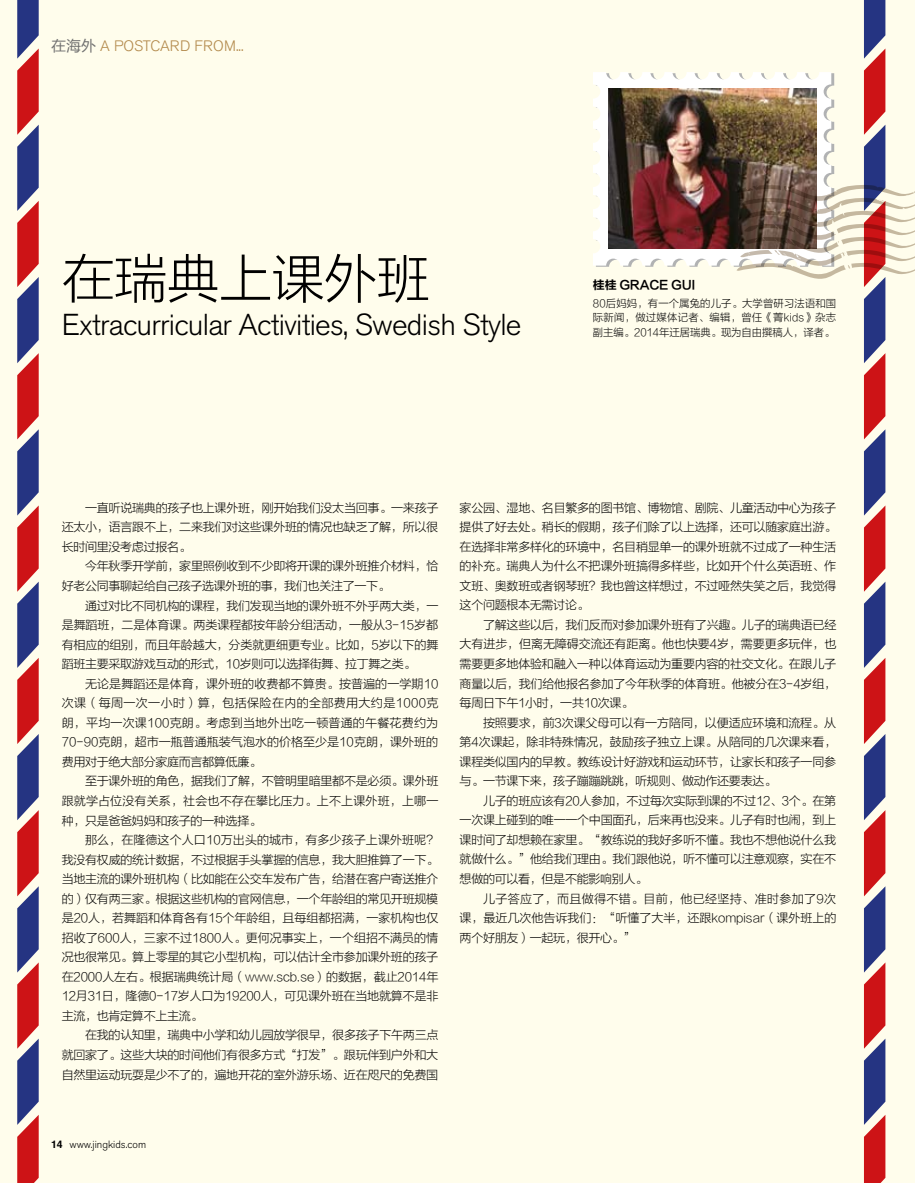
<style>
.page{position:relative;width:915px;height:1183px;background:#fff}
.page>*{position:absolute;margin:0;border:0;box-sizing:border-box;transform-origin:0 0}
.t1{font:52.5px "FZLTXHK GBK1 0";color:#000}
.t2{font:300 30px "Akzidenz Grotesk BE";letter-spacing:-.025em;color:#000}
.t3{font:300 15px "Akzidenz Grotesk BE";letter-spacing:.01em;color:#b38a4c}
.t4{font:12px/19.5px "FZLTXHK GBK1 0";letter-spacing:-.02em;color:#000;text-align:justify}
.t5{font:12px "FZLTCHK GBK1 0";letter-spacing:-.025em;color:#000}
.t6{font:10.5px/14.2px "FZLTXHK GBK1 0";letter-spacing:.015em;color:#000;text-align:justify}
.t7{font:300 10.5px "Akzidenz Grotesk BE";color:#000}
.s1{font-family:"FZLTHJW GB1 0";font-weight:400;color:#6f6f6f}
.s2{font-family:"Helvetica";font-weight:700}
</style>
<div class="page">
<div style="left:0;top:0;width:914px;height:1182px;background:#fffdec"></div>
<svg style="left:17px;top:0;width:22px;height:1182px;background:#914a67"></svg>
<svg style="left:593px;top:72px;width:143px;height:193px;fill:#fff"></svg>
<img style="left:608px;top:89px;width:128px;height:160px">
<svg style="left:736px;top:0;width:178px;height:1182px"></svg>
<p class="t3" style="left:51px;top:37px;width:194px"><span class="s1">在海外</span> A Postcard From...</p>
<h1 class="t1" style="left:62px;top:250px;width:369px">在瑞典上课外班</h1>
<h2 class="t2" style="left:62px;top:307px;width:461px">Extracurricular Activities, Swedish Style</h2>
<p class="t5" style="left:592px;top:278px;width:104px">桂桂 GRACE GUI</p>
<p class="t6" style="left:592px;top:296px;width:245px">80后妈妈，有一个属兔的儿子。大学曾研习法语和国际新闻，做过媒体记者、编辑，曾任《菁kids》杂志副主编。2014年迁居瑞典。现为自由撰稿人，译者。</p>
<p class="t4" style="left:62px;top:498px;width:378px;text-indent:23px">一直听说瑞典的孩子也上课外班，刚开始我们没太当回事。一来孩子还太小，语言跟不上，二来我们对这些课外班的情况也缺乏了解，所以很长时间里没考虑过报名。</p>
<p class="t4" style="left:62px;top:556px;width:378px;text-indent:23px">今年秋季开学前，家里照例收到不少即将开课的课外班推介材料，恰好老公同事聊起给自己孩子选课外班的事，我们也关注了一下。</p>
<p class="t4" style="left:62px;top:596px;width:378px;text-indent:23px">通过对比不同机构的课程，我们发现当地的课外班不外乎两大类，一是舞蹈班，二是体育课。两类课程都按年龄分组活动，一般从3-15岁都有相应的组别，而且年龄越大，分类就更细更专业。比如，5岁以下的舞蹈班主要采取游戏互动的形式，10岁则可以选择街舞、拉丁舞之类。</p>
<p class="t4" style="left:62px;top:674px;width:378px;text-indent:23px">无论是舞蹈还是体育，课外班的收费都不算贵。按普遍的一学期10次课（每周一次一小时）算，包括保险在内的全部费用大约是1000克朗，平均一次课100克朗。考虑到当地外出吃一顿普通的午餐花费约为70-90克朗，超市一瓶普通瓶装气泡水的价格至少是10克朗，课外班的费用对于绝大部分家庭而言都算低廉。</p>
<p class="t4" style="left:62px;top:771px;width:378px;text-indent:23px">至于课外班的角色，据我们了解，不管明里暗里都不是必须。课外班跟就学占位没有关系，社会也不存在攀比压力。上不上课外班，上哪一种，只是爸爸妈妈和孩子的一种选择。</p>
<p class="t4" style="left:62px;top:830px;width:378px;text-indent:23px">那么，在隆德这个人口10万出头的城市，有多少孩子上课外班呢？我没有权威的统计数据，不过根据手头掌握的信息，我大胆推算了一下。当地主流的课外班机构（比如能在公交车发布广告，给潜在客户寄送推介的）仅有两三家。根据这些机构的官网信息，一个年龄组的常见开班规模是20人，若舞蹈和体育各有15个年龄组，且每组都招满，一家机构也仅招收了600人，三家不过1800人。更何况事实上，一个组招不满员的情况也很常见。算上零星的其它小型机构，可以估计全市参加课外班的孩子在2000人左右。根据瑞典统计局（www.scb.se）的数据，截止2014年12月31日，隆德0-17岁人口为19200人，可见课外班在当地就算不是非主流，也肯定算不上主流。</p>
<p class="t4" style="left:62px;top:1025px;width:378px;text-indent:23px">在我的认知里，瑞典中小学和幼儿园放学很早，很多孩子下午两三点就回家了。这些大块的时间他们有很多方式“打发”。跟玩伴到户外和大自然里运动玩耍是少不了的，遍地开花的室外游乐场、近在咫尺的免费国</p>
<p class="t4" style="left:459px;top:498px;width:378px">家公园、湿地、名目繁多的图书馆、博物馆、剧院、儿童活动中心为孩子提供了好去处。稍长的假期，孩子们除了以上选择，还可以随家庭出游。在选择非常多样化的环境中，名目稍显单一的课外班就不过成了一种生活的补充。瑞典人为什么不把课外班搞得多样些，比如开个什么英语班、作文班、奥数班或者钢琴班？我也曾这样想过，不过哑然失笑之后，我觉得这个问题根本无需讨论。</p>
<p class="t4" style="left:459px;top:615px;width:378px;text-indent:23px">了解这些以后，我们反而对参加课外班有了兴趣。儿子的瑞典语已经大有进步，但离无障碍交流还有距离。他也快要4岁，需要更多玩伴，也需要更多地体验和融入一种以体育运动为重要内容的社交文化。在跟儿子商量以后，我们给他报名参加了今年秋季的体育班。他被分在3-4岁组，每周日下午1小时，一共10次课。</p>
<p class="t4" style="left:459px;top:713px;width:378px;text-indent:23px">按照要求，前3次课父母可以有一方陪同，以便适应环境和流程。从第4次课起，除非特殊情况，鼓励孩子独立上课。从陪同的几次课来看，课程类似国内的早教。教练设计好游戏和运动环节，让家长和孩子一同参与。一节课下来，孩子蹦蹦跳跳，听规则、做动作还要表达。</p>
<p class="t4" style="left:459px;top:791px;width:378px;text-indent:23px">儿子的班应该有20人参加，不过每次实际到课的不过12、3个。在第一次课上碰到的唯一一个中国面孔，后来再也没来。儿子有时也闹，到上课时间了却想赖在家里。“教练说的我好多听不懂。我也不想他说什么我就做什么。”他给我们理由。我们跟他说，听不懂可以注意观察，实在不想做的可以看，但是不能影响别人。</p>
<p class="t4" style="left:459px;top:888px;width:378px;text-indent:23px">儿子答应了，而且做得不错。目前，他已经坚持、准时参加了9次课，最近几次他告诉我们：“听懂了大半，还跟kompisar（课外班上的两个好朋友）一起玩，很开心。”</p>
<p class="t7" style="left:51px;top:1137px;width:97px"><span class="s2">14</span> www.jingkids.com</p>
</div>
